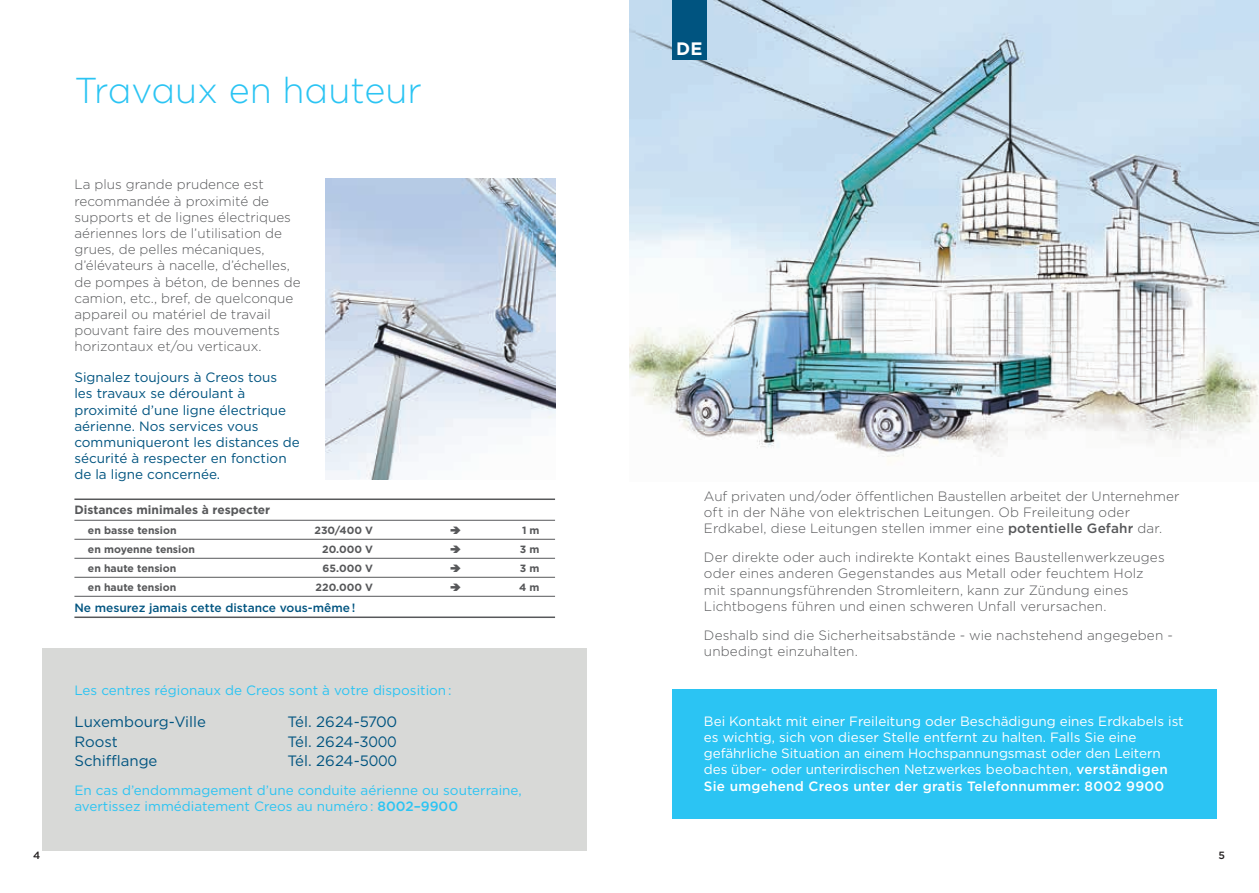
<style>
.page{position:relative;width:1259px;height:893px;background:#fff}
.page>*{position:absolute;margin:0;border:0;box-sizing:border-box;transform-origin:0 0}
.t1{font:300 36px "Gotham";color:#2bc4f3}
.t2{font:700 18px "Gotham";color:#fff}
.t3{font:15px "Gotham";color:#005480}
.t4{font:15px "Gotham";letter-spacing:-.02em;color:#005480}
.t5{font:15px "Gotham";letter-spacing:-.03em;color:#005480}
.t6{font:300 13.5px/16.2px "Gotham";color:#57585a}
.t7{font:13.5px/16.2px "Gotham";color:#fff}
.t8{font:13.5px/16.2px "Gotham";color:#005480}
.t9{font:13.5px/16.2px "Gotham";color:#2bc4f3}
.t10{font:500 12px "Gotham";color:#005480}
.t11{font:700 12px "Gotham";color:#57585a}
.t12{font:700 10.5px "Gotham";color:#57585a}
.t13{font:500 10.5px "Gotham";color:#231f20}
.s1{font-weight:500}
</style>
<div class="page">
<img style="left:629px;top:0;width:630px;height:457px">
<div style="left:672px;top:0;width:34px;height:60px;background:#005480"></div>
<img style="left:325px;top:179px;width:230px;height:300px">
<hr style="left:74px;top:498px;width:481px;height:2px;background:#57585a">
<hr style="left:74px;top:520px;width:481px;height:1px;background:#57585a">
<hr style="left:74px;top:539px;width:481px;height:1px;background:#57585a">
<hr style="left:74px;top:558px;width:481px;height:1px;background:#57585a">
<hr style="left:74px;top:577px;width:481px;height:1px;background:#57585a">
<hr style="left:74px;top:596px;width:481px;height:1px;background:#57585a">
<hr style="left:74px;top:616px;width:481px;height:2px;background:#57585a">
<div style="left:672px;top:689px;width:544px;height:130px;background:#2bc4f3"></div>
<div style="left:43px;top:648px;width:544px;height:202px;background:#d8d9d7"></div>
<p class="t1" style="left:74px;top:68px;width:349px">Travaux en hauteur</p>
<p class="t6" style="left:74px;top:176px;width:228px">La plus grande prudence est recommandée à proximité de supports et de lignes électriques aériennes lors de l’utilisation de grues, de pelles mécaniques, d’élévateurs à nacelle, d’échelles, de pompes à béton, de bennes de camion, etc., bref, de quelconque appareil ou matériel de travail pouvant faire des mouvements horizontaux et/ou verticaux.</p>
<p class="t8" style="left:74px;top:369px;width:227px">Signalez toujours à Creos tous<br>les travaux se déroulant à proximité d’une ligne électrique aérienne. Nos services vous communiqueront les distances de sécurité à respecter en fonction de la ligne concernée.</p>
<p class="t11" style="left:74px;top:501px;width:197px">Distances minimales à respecter</p>
<p class="t12" style="left:88px;top:523px;width:90px">en basse tension</p>
<p class="t12" style="left:314px;top:523px;width:60px">230/400 V</p>
<p class="t12" style="left:522px;top:523px;width:19px">1 m</p>
<p class="t12" style="left:88px;top:542px;width:108px">en moyenne tension</p>
<p class="t12" style="left:322px;top:542px;width:52px">20.000 V</p>
<p class="t12" style="left:520px;top:542px;width:21px">3 m</p>
<p class="t12" style="left:88px;top:561px;width:90px">en haute tension</p>
<p class="t12" style="left:323px;top:561px;width:52px">65.000 V</p>
<p class="t12" style="left:520px;top:561px;width:21px">3 m</p>
<p class="t12" style="left:88px;top:580px;width:90px">en haute tension</p>
<p class="t12" style="left:316px;top:580px;width:59px">220.000 V</p>
<p class="t12" style="left:519px;top:580px;width:22px">4 m</p>
<p class="t10" style="left:74px;top:600px;width:282px">Ne mesurez jamais cette distance vous-même !</p>
<p class="t9" style="left:74px;top:682px;width:378px">Les centres régionaux de Creos sont à votre disposition :</p>
<p class="t3" style="left:74px;top:712px;width:133px">Luxembourg-Ville</p>
<p class="t5" style="left:287px;top:712px;width:111px">Tél. 2624-5700</p>
<p class="t3" style="left:74px;top:732px;width:45px">Roost</p>
<p class="t4" style="left:287px;top:732px;width:111px">Tél. 2624-3000</p>
<p class="t3" style="left:74px;top:751px;width:85px">Schifflange</p>
<p class="t4" style="left:287px;top:751px;width:111px">Tél. 2624-5000</p>
<p class="t9" style="left:74px;top:782px;width:449px">En cas d’endommagement d’une conduite aérienne ou souterraine, avertissez immédiatement Creos au numéro : <span class="s1">8002–9900</span></p>
<p class="t2" style="left:676px;top:37px;width:28px">DE</p>
<p class="t6" style="left:704px;top:488px;width:477px">Auf privaten und/oder öffentlichen Baustellen arbeitet der Unternehmer oft in der Nähe von elektrischen Leitungen. Ob Freileitung oder<br>Erdkabel, diese Leitungen stellen immer eine <span class="s1">potentielle Gefahr</span> dar.</p>
<p class="t6" style="left:704px;top:549px;width:462px">Der direkte oder auch indirekte Kontakt eines Baustellenwerkzeuges oder eines anderen Gegenstandes aus Metall oder feuchtem Holz mit spannungsführenden Stromleitern, kann zur Zündung eines Lichtbogens führen und einen schweren Unfall verursachen.</p>
<p class="t6" style="left:704px;top:627px;width:470px">Deshalb sind die Sicherheitsabstände - wie nachstehend angegeben - unbedingt einzuhalten.</p>
<p class="t7" style="left:704px;top:713px;width:481px">Bei Kontakt mit einer Freileitung oder Beschädigung eines Erdkabels ist es wichtig, sich von dieser Stelle entfernt zu halten. Falls Sie eine gefährliche Situation an einem Hochspannungsmast oder den Leitern des über- oder unterirdischen Netzwerkes beobachten, <span class="s1">verständigen Sie umgehend Creos unter der gratis Telefonnummer: 8002 9900</span></p>
<p class="t13" style="left:33px;top:848px;width:9px">4</p>
<p class="t13" style="left:1218px;top:848px;width:8px">5</p>
</div>
